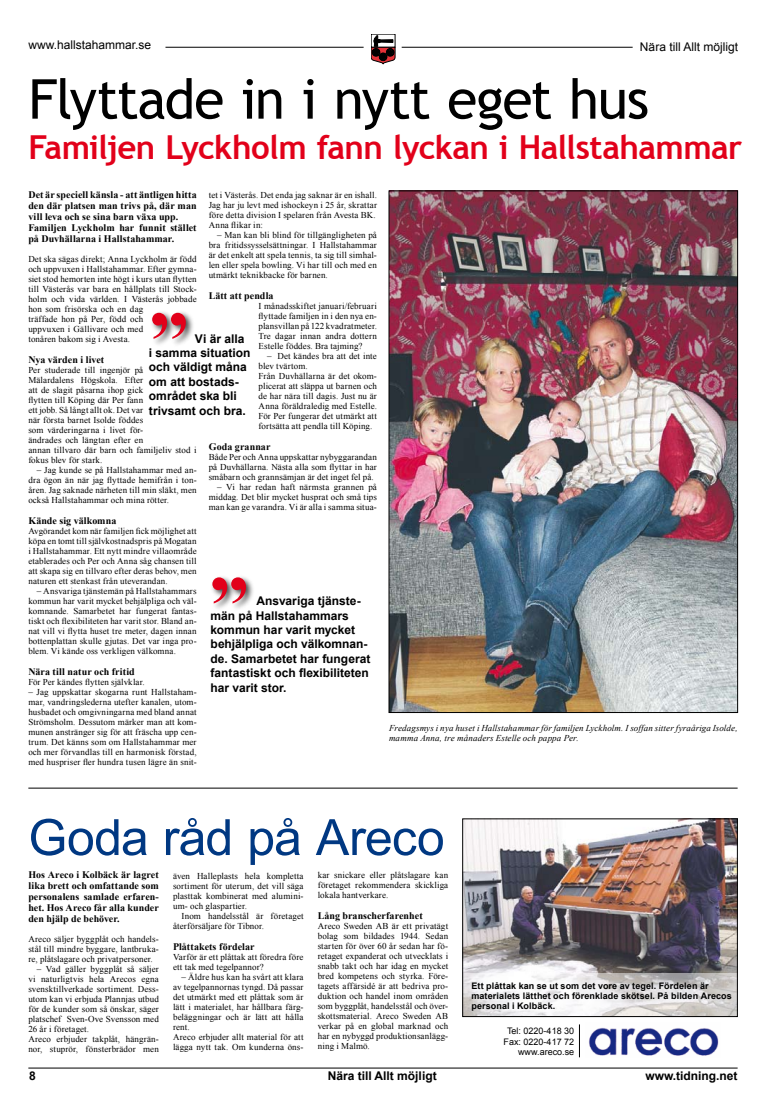
<style>
.page{position:relative;width:766px;height:1117px;background:#fff}
.page>*{position:absolute;margin:0;border:0;box-sizing:border-box;transform-origin:0 0}
.t1{font:700 80px "Times New Roman";color:#e2001a}
.t2{font:55px "Trebuchet MS";letter-spacing:-.025em;color:#000}
.t3{font:50px "Arial";letter-spacing:-.015em;color:#003882}
.t4{font:700 33px "Trebuchet MS";letter-spacing:-.02em;color:#e2001a}
.t5{font:700 12px/14.4px "Arial";color:#000}
.t6{font:12px "Arial";color:#000}
.t7{font:700 10px/11px "Times New Roman";letter-spacing:.005em;color:#000}
.t8{font:9px/10px "Times New Roman";letter-spacing:.01em;color:#000;text-align:justify}
.t9{font:italic 9px/10px "Times New Roman";letter-spacing:.01em;color:#000}
.t10{font:700 9px/10px "Arial";letter-spacing:.01em;color:#000}
.t11{font:9px/10.8px "Arial";color:#000;text-align:right}
</style>
<div class="page">
<hr style="left:401px;top:47px;width:231px;height:1px;background:#000">
<hr style="left:165px;top:47px;width:198px;height:1px;background:#000">
<hr style="left:28px;top:1068px;width:709px;height:1px;background:#000">
<svg style="left:371px;top:36px;width:24px;height:28px"></svg>
<img style="left:464px;top:821px;width:271px;height:152px">
<svg style="left:462px;top:973px;width:276px;height:45px"></svg>
<img style="left:589px;top:1027px;width:130px;height:29px">
<hr style="left:579px;top:1024px;width:1px;height:33px;background:#000">
<div style="left:462px;top:819px;width:275px;height:198px;border:1px solid #000"></div>
<img style="left:390px;top:193px;width:345px;height:518px">
<div style="left:209px;top:574px;width:46px;height:38px;background:#000;opacity:.75"></div>
<div style="left:149px;top:310px;width:46px;height:37px;background:#000;opacity:.75"></div>
<hr style="left:28px;top:788px;width:709px;height:1px;background:#000">
<h3 class="t6" style="left:28px;top:37px;width:124px">www.hallstahammar.se</h3>
<h3 class="t6" style="left:639px;top:39px;width:100px">Nära till Allt möjligt</h3>
<h2 class="t2" style="left:28px;top:67px;width:622px">Flyttade in i nytt eget hus</h2>
<h3 class="t4" style="left:28px;top:126px;width:715px">Familjen Lyckholm fann lyckan i Hallstahammar</h3>
<p class="t8" style="left:209px;top:190px;width:170px;text-align:left">tet i Västerås. Det enda jag saknar är en ishall.<br>Jag har ju levt med ishockeyn i 25 år, skrattar före detta division I spelaren från Avesta BK.<br>Anna flikar in:</p>
<p class="t8" style="left:209px;top:230px;width:170px;text-indent:9px">– Man kan bli blind för tillgängligheten på bra fritidssysselsättningar. I Hallstahammar är det enkelt att spela tennis, ta sig till simhal&shy;len eller spela bowling. Vi har till och med en utmärkt teknikbacke för barnen.</p>
<p class="t7" style="left:209px;top:290px;width:66px">Lätt att pendla</p>
<p class="t8" style="left:258px;top:301px;width:120px">I månadsskiftet januari/februari flyttade familjen in i den nya en&shy;plansvillan på 122 kvadratmeter.<br>Tre dagar innan andra dottern Estelle föddes. Bra tajming?</p>
<p class="t8" style="left:258px;top:351px;width:120px;text-align:left;text-indent:9px">– Det kändes bra att det inte blev tvärtom.<br>Från Duvhällarna är det okom&shy;plicerat att släppa ut barnen och de har nära till dagis. Just nu är<br>Anna föräldraledig med Estelle.<br>För Per fungerar det utmärkt att fortsätta att pendla till Köping.</p>
<p class="t7" style="left:209px;top:441px;width:63px">Goda grannar</p>
<p class="t8" style="left:209px;top:452px;width:170px">Både Per och Anna uppskattar nybyggarandan på Duvhällarna. Nästa alla som flyttar in har småbarn och grannsämjan är det inget fel på.</p>
<p class="t8" style="left:209px;top:482px;width:170px;text-indent:9px">– Vi har redan haft närmsta grannen på middag. Det blir mycket husprat och små tips man kan ge varandra. Vi är alla i samma situa-</p>
<p class="t7" style="left:28px;top:189px;width:170px">Det är speciell känsla - att äntligen hitta den där platsen man trivs på, där man vill leva och se sina barn växa upp.<br>Familjen Lyckholm har funnit stället på Duvhällarna i Hallstahammar.</p>
<p class="t8" style="left:28px;top:254px;width:170px;text-align:left">Det ska sägas direkt; Anna Lyckholm är född och uppvuxen i Hallstahammar. Efter gymna&shy;siet stod hemorten inte högt i kurs utan flytten till Västerås var bara en hållplats till Stock&shy;holm och vida världen. I Västerås jobbade hon som frisörska och en dag<br>träffade hon på Per, född och<br>uppvuxen i Gällivare och med<br>tonåren bakom sig i Avesta.</p>
<p class="t7" style="left:28px;top:354px;width:77px">Nya värden i livet</p>
<p class="t8" style="left:28px;top:365px;width:170px;text-align:left">Per studerade till ingenjör på<br>Mälardalens Högskola. Efter<br>att de slagit påsarna ihop gick<br>flytten till Köping där Per fann<br>ett jobb. Så långt allt ok. Det var<br>när första barnet Isolde föddes<br>som värderingarna i livet för-<br>ändrades och längtan efter en<br>annan tillvaro där barn och familjeliv stod i fokus blev för stark.</p>
<p class="t8" style="left:28px;top:465px;width:170px;text-indent:9px">– Jag kunde se på Hallstahammar med an&shy;dra ögon än när jag flyttade hemifrån i ton&shy;åren. Jag saknade närheten till min släkt, men också Hallstahammar och mina rötter.</p>
<p class="t7" style="left:28px;top:515px;width:89px">Kände sig välkomna</p>
<p class="t8" style="left:28px;top:526px;width:170px">Avgörandet kom när familjen fick möjlighet att köpa en tomt till självkostnadspris på Mogatan i Hallstahammar. Ett nytt mindre villaområde etablerades och Per och Anna såg chansen till att skapa sig en tillvaro efter deras behov, men naturen ett stenkast från uteverandan.</p>
<p class="t8" style="left:28px;top:586px;width:170px;text-indent:9px">– Ansvariga tjänstemän på Hallstahammars kommun har varit mycket behjälpliga och väl&shy;komnande. Samarbetet har fungerat fantas&shy;tiskt och flexibiliteten har varit stor. Bland an&shy;nat vill vi flytta huset tre meter, dagen innan bottenplattan skulle gjutas. Det var inga pro&shy;blem. Vi kände oss verkligen välkomna.</p>
<p class="t7" style="left:28px;top:666px;width:108px">Nära till natur och fritid</p>
<p class="t8" style="left:28px;top:677px;width:118px">För Per kändes flytten självklar.</p>
<p class="t8" style="left:28px;top:687px;width:170px">– Jag uppskattar skogarna runt Hallstaham&shy;mar, vandringslederna utefter kanalen, utom&shy;husbadet och omgivningarna med bland annat Strömsholm. Dessutom märker man att kom&shy;munen anstränger sig för att fräscha upp cen&shy;trum. Det känns som om Hallstahammar mer och mer förvandlas till en harmonisk förstad, med huspriser fler hundra tusen lägre än snit-</p>
<h1 class="t1" style="left:149px;top:285px;width:41px">”</h1>
<h3 class="t5" style="left:149px;top:332px;width:103px;text-indent:46px">Vi är alla i samma situation och väldigt måna om att bostads&shy;området ska bli trivsamt och bra.</h3>
<h1 class="t1" style="left:209px;top:549px;width:41px">”</h1>
<h3 class="t5" style="left:210px;top:594px;width:161px;text-indent:46px">Ansvariga tjänste&shy;män på Hallstahammars kommun har varit mycket behjälpliga och välkomnan&shy;de. Samarbetet har fungerat fantastiskt och flexibiliteten har varit stor.</h3>
<p class="t9" style="left:389px;top:723px;width:350px">Fredagsmys i nya huset i Hallstahammar för familjen Lyckholm. I soffan sitter fyraåriga Isolde, mamma Anna, tre månaders Estelle och pappa Per.</p>
<h3 class="t3" style="left:28px;top:805px;width:418px">Goda råd på Areco</h3>
<p class="t8" style="left:317px;top:870px;width:132px">kar snickare eller plåtslagare kan företaget rekommendera skickliga lokala hantverkare.</p>
<p class="t7" style="left:317px;top:910px;width:106px">Lång branscherfarenhet</p>
<p class="t8" style="left:317px;top:921px;width:132px">Areco Sweden AB är ett privatägt bolag som bildades 1944. Sedan starten för över 60 år sedan har fö&shy;retaget expanderat och utvecklats i snabb takt och har idag en mycket bred kompetens och styrka. Före&shy;tagets affärsidé är att bedriva pro&shy;duktion och handel inom områden som byggplåt, handelsstål och över&shy;skottsmaterial. Areco Sweden AB verkar på en global marknad och har en nybyggd produktionsanlägg&shy;ning i Malmö.</p>
<p class="t7" style="left:28px;top:868px;width:132px;text-align:justify">Hos Areco i Kolbäck är lagret lika brett och omfattande som personalens samlade erfaren&shy;het. Hos Areco får alla kunder den hjälp de behöver.</p>
<p class="t8" style="left:28px;top:933px;width:132px">Areco säljer byggplåt och handels&shy;stål till mindre byggare, lantbruka&shy;re, plåtslagare och privatpersoner.</p>
<p class="t8" style="left:28px;top:963px;width:132px;text-align:left;text-indent:9px">– Vad gäller byggplåt så säljer vi naturligtvis hela Arecos egna svensktillverkade sortiment. Dess&shy;utom kan vi erbjuda Plannjas utbud för de kunder som så önskar, säger platschef Sven-Ove Svensson med<br>26 år i företaget.<br>Areco erbjuder takplåt, hängrän&shy;nor, stuprör, fönsterbrädor men</p>
<p class="t8" style="left:173px;top:870px;width:132px">även Halleplasts hela kompletta sortiment för uterum, det vill säga plasttak kombinerat med alumini&shy;um- och glaspartier.</p>
<p class="t8" style="left:173px;top:910px;width:132px;text-indent:9px">Inom handelsstål är företaget återförsäljare för Tibnor.</p>
<p class="t7" style="left:173px;top:941px;width:83px">Plåttakets fördelar</p>
<p class="t8" style="left:173px;top:951px;width:132px">Varför är ett plåttak att föredra före ett tak med tegelpannor?</p>
<p class="t8" style="left:173px;top:971px;width:132px;text-align:left;text-indent:9px">– Äldre hus kan ha svårt att klara av tegelpannornas tyngd. Då passar det utmärkt med ett plåttak som är lätt i materialet, har hållbara färg&shy;beläggningar och är lätt att hålla rent.<br>Areco erbjuder allt material för att lägga nytt tak. Om kunderna öns-</p>
<p class="t10" style="left:471px;top:981px;width:262px">Ett plåttak kan se ut som det vore av tegel. Fördelen är materialets lätthet och förenklade skötsel. På bilden Arecos personal i Kolbäck.</p>
<p class="t11" style="left:503px;top:1025px;width:72px">Tel: 0220-418 30<br>Fax: 0220-417 72 www.areco.se</p>
<h3 class="t5" style="left:327px;top:1069px;width:110px">Nära till Allt möjligt</h3>
<h3 class="t5" style="left:645px;top:1069px;width:94px">www.tidning.net</h3>
</div>
